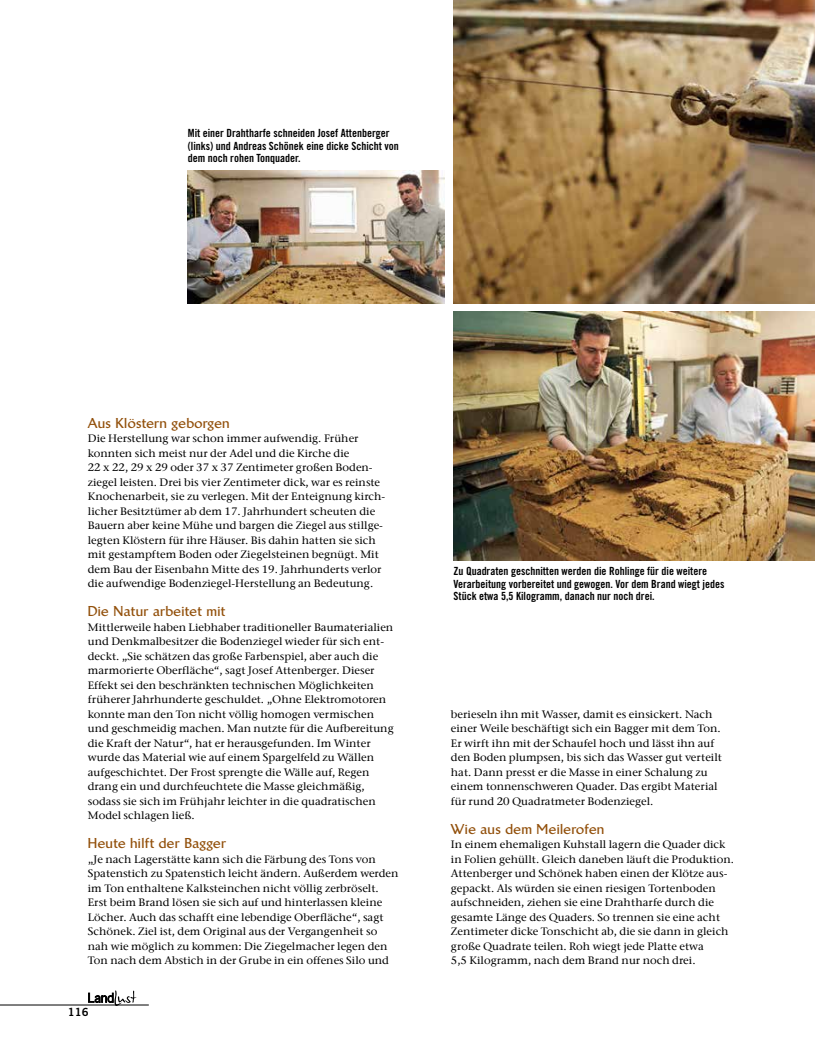
<style>
.page{position:relative;width:815px;height:1053px;background:#fff}
.page>*{position:absolute;margin:0;border:0;box-sizing:border-box;transform-origin:0 0}
.t1{font:700 13.75px "Brewery Pro";letter-spacing:.025em;color:#92500b}
.t2{font:11.25px/12.5px "Trade Gothic LT Pro Bd Cn 20";color:#000}
.t3{font:11.25px "Trade Gothic LT Pro Bd 2";color:#000}
.t4{font:500 10.75px/14.5px "ITC Stone Serif Com";color:#000;scale:1.05 1}
</style>
<div class="page">
<hr style="left:0;top:1004px;width:149px;height:1px;background:#000">
<svg style="left:88px;top:990px;width:48px;height:15px"></svg>
<img style="left:188px;top:171px;width:257px;height:132px">
<img style="left:454px;top:311px;width:361px;height:249px">
<img style="left:454px;top:0;width:361px;height:303px">
<p class="t2" style="left:188px;top:127px;width:213px">Mit einer Drahtharfe schneiden Josef Attenberger (links) und Andreas Schönek eine dicke Schicht von dem noch rohen Tonquader.</p>
<p class="t1" style="left:88px;top:414px;width:143px">Aus Klöstern geborgen</p>
<p class="t4" style="left:88px;top:431px;width:285px">Die Herstellung war schon immer aufwendig. Früher konnten sich meist nur der Adel und die Kirche die<br>22 x 22, 29 x 29 oder 37 x 37 Zentimeter großen Boden&shy;ziegel leisten. Drei bis vier Zentimeter dick, war es reinste Knochenarbeit, sie zu verlegen. Mit der Enteignung kirch&shy;licher Besitztümer ab dem 17. Jahrhundert scheuten die Bauern aber keine Mühe und bargen die Ziegel aus stillge&shy;legten Klöstern für ihre Häuser. Bis dahin hatten sie sich mit gestampftem Boden oder Ziegelsteinen begnügt. Mit dem Bau der Eisenbahn Mitte des 19. Jahrhunderts verlor die aufwendige Bodenziegel-Herstellung an Bedeutung.</p>
<p class="t1" style="left:88px;top:603px;width:139px">Die Natur arbeitet mit</p>
<p class="t4" style="left:88px;top:619px;width:293px">Mittlerweile haben Liebhaber traditioneller Baumaterialien und Denkmalbesitzer die Bodenziegel wieder für sich ent&shy;deckt. „Sie schätzen das große Farbenspiel, aber auch die marmorierte Oberfläche“, sagt Josef Attenberger. Dieser Effekt sei den beschränkten technischen Möglichkeiten früherer Jahrhunderte geschuldet. „Ohne Elektromotoren konnte man den Ton nicht völlig homogen vermischen und geschmeidig machen. Man nutzte für die Aufbereitung die Kraft der Natur“, hat er herausgefunden. Im Winter wurde das Material wie auf einem Spargelfeld zu Wällen aufgeschichtet. Der Frost sprengte die Wälle auf, Regen drang ein und durchfeuchtete die Masse gleichmäßig, sodass sie sich im Frühjahr leichter in die quadratischen Model schlagen ließ.</p>
<p class="t1" style="left:88px;top:835px;width:140px">Heute hilft der Bagger</p>
<p class="t4" style="left:88px;top:851px;width:297px">„Je nach Lagerstätte kann sich die Färbung des Tons von Spatenstich zu Spatenstich leicht ändern. Außerdem werden im Ton enthaltene Kalksteinchen nicht völlig zerbröselt.<br>Erst beim Brand lösen sie sich auf und hinterlassen kleine Löcher. Auch das schafft eine lebendige Oberfläche“, sagt Schönek. Ziel ist, dem Original aus der Vergangenheit so nah wie möglich zu kommen: Die Ziegelmacher legen den Ton nach dem Abstich in der Grube in ein offenes Silo und</p>
<p class="t3" style="left:68px;top:1004px;width:22px">116</p>
<p class="t2" style="left:454px;top:565px;width:272px">Zu Quadraten geschnitten werden die Rohlinge für die weitere<br>Verarbeitung vorbereitet und gewogen. Vor dem Brand wiegt jedes<br>Stück etwa 5,5 Kilogramm, danach nur noch drei.</p>
<p class="t4" style="left:451px;top:706px;width:260px">berieseln ihn mit Wasser, damit es einsickert. Nach einer Weile beschäftigt sich ein Bagger mit dem Ton.<br>Er wirft ihn mit der Schaufel hoch und lässt ihn auf den Boden plumpsen, bis sich das Wasser gut verteilt hat. Dann presst er die Masse in einer Schalung zu einem tonnenschweren Quader. Das ergibt Material für rund 20 Quadratmeter Bodenziegel.</p>
<p class="t1" style="left:451px;top:820px;width:155px">Wie aus dem Meilerofen</p>
<p class="t4" style="left:451px;top:837px;width:271px">In einem ehemaligen Kuhstall lagern die Quader dick in Folien gehüllt. Gleich daneben läuft die Produktion.<br>Attenberger und Schönek haben einen der Klötze aus&shy;gepackt. Als würden sie einen riesigen Tortenboden aufschneiden, ziehen sie eine Drahtharfe durch die gesamte Länge des Quaders. So trennen sie eine acht Zentimeter dicke Tonschicht ab, die sie dann in gleich große Quadrate teilen. Roh wiegt jede Platte etwa<br>5,5 Kilogramm, nach dem Brand nur noch drei.</p>
</div>
